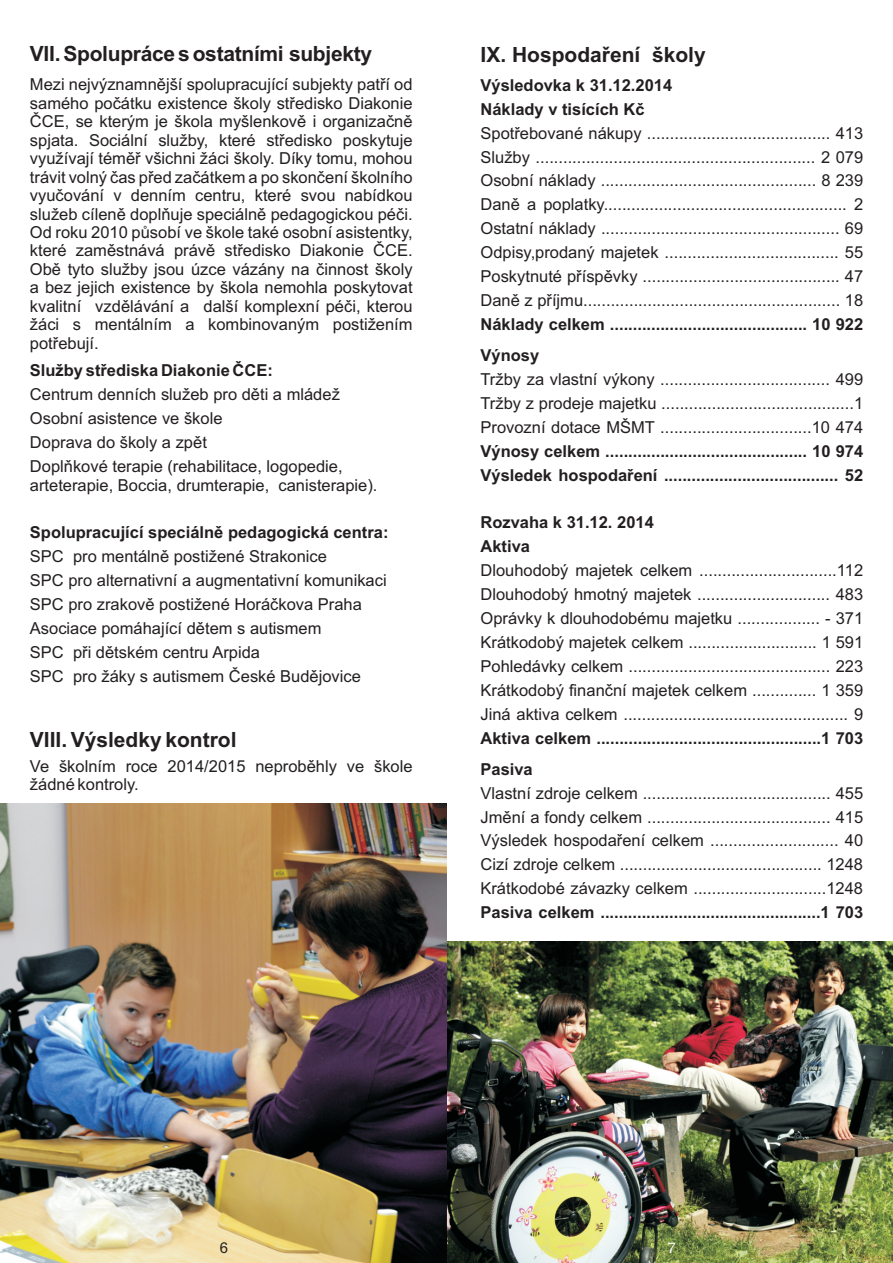
<style>
.page{position:relative;width:893px;height:1263px;background:#fff}
.page>*{position:absolute;margin:0;border:0;box-sizing:border-box;transform-origin:0 0}
.t1{font:700 21px "Arial";color:#231f20}
.t2{font:16.5px/24px "Arial";color:#231f20;text-align:justify}
.t3{font:700 16.5px/24px "Arial";color:#231f20}
.t4{font:15px "Arial";color:#231f20}
.t5{font:15px "Bookman Old Style";color:#fff}
</style>
<div class="page">
<img style="left:446px;top:941px;width:447px;height:322px">
<img style="left:0;top:804px;width:446px;height:459px">
<p class="t1" style="left:30px;top:46px;width:344px">VII.Spolupráce sostatními subjekty</p>
<p class="t2" style="left:30px;top:77px;width:384px;line-height:18.5px">Mezi nejvýznamnější spolupracující subjekty patří od samého počátku existence školy středisko Diakonie ČCE, se kterým je škola myšlenkově i organizačně spjata. Sociální služby, které středisko poskytuje využívají téměř všichni žáci školy. Díky tomu, mohou trávit volný čas před začátkem a po skončení školního vyučování v denním centru, které svou nabídkou služeb cíleně doplňuje speciálně pedagogickou péči.<br>Od roku 2010 působí ve škole také osobní asistentky, které zaměstnává právě středisko Diakonie ČCE.<br>Obě tyto služby jsou úzce vázány na činnost školy a bez jejich existence by škola nemohla poskytovat kvalitní vzdělávání a další komplexní péči, kterou žáci s mentálním a kombinovaným postižením potřebují.</p>
<p class="t3" style="left:30px;top:360px;width:244px">Služby střediska Diakonie ČCE:</p>
<p class="t2" style="left:30px;top:384px;width:314px;text-align:left">Centrum denních služeb pro děti a mládež Osobní asistence ve škole<br>Doprava do školy a zpět<br>Doplňkové terapie (rehabilitace, logopedie,</p>
<p class="t2" style="left:30px;top:474px;width:349px">arteterapie, Boccia, drumterapie, canisterapie).</p>
<p class="t3" style="left:30px;top:522px;width:360px">Spolupracující speciálně pedagogická centra:</p>
<p class="t2" style="left:30px;top:546px;width:358px;text-align:left">SPC pro mentálně postižené Strakonice<br>SPC pro alternativní a augmentativní komunikaci SPC pro zrakově postižené Horáčkova Praha Asociace pomáhající dětem s autismem<br>SPC při dětském centru Arpida<br>SPC pro žáky s autismem České Budějovice</p>
<p class="t1" style="left:30px;top:731px;width:208px">VIII. Výsledky kontrol</p>
<p class="t2" style="left:30px;top:758px;width:384px;line-height:18.5px">Ve školním roce 2014/2015 neproběhly ve škole žádné kontroly.</p>
<p class="t1" style="left:480px;top:46px;width:227px">IX. Hospodaření školy</p>
<p class="t3" style="left:480px;top:74px;width:193px">Výsledovka k 31.12.2014<br>Náklady v tisících Kč</p>
<p class="t2" style="left:480px;top:122px;width:384px">Spotřebované nákupy ........................................ 413<br>Služby ............................................................. 2 079<br>Osobní náklady ............................................... 8 239<br>Daně a poplatky..................................................... 2<br>Ostatní náklady .................................................... 69<br>Odpisy,prodaný majetek ...................................... 55<br>Poskytnuté příspěvky ........................................... 47<br>Daně z příjmu........................................................ 18</p>
<p class="t3" style="left:480px;top:311px;width:384px;line-height:30.5px">Náklady celkem ........................................... 10 922<br>Výnosy</p>
<p class="t2" style="left:480px;top:368px;width:384px">Tržby za vlastní výkony ..................................... 499<br>Tržby z prodeje majetku ..........................................1<br>Provozní dotace MŠMT .................................10 474</p>
<p class="t3" style="left:480px;top:440px;width:384px">Výnosy celkem ............................................ 10 974<br>Výsledek hospodaření ...................................... 52</p>
<p class="t3" style="left:480px;top:512px;width:175px">Rozvaha k 31.12. 2014<br>Aktiva</p>
<p class="t2" style="left:480px;top:560px;width:384px">Dlouhodobý majetek celkem ..............................112<br>Dlouhodobý hmotný majetek ............................. 483<br>Oprávky k dlouhodobému majetku .................. - 371<br>Krátkodobý majetek celkem ............................ 1 591<br>Pohledávky celkem ............................................ 223<br>Krátkodobý finanční majetek celkem .............. 1 359<br>Jiná aktiva celkem ................................................. 9</p>
<p class="t3" style="left:480px;top:725px;width:384px;line-height:30.5px">Aktiva celkem .................................................1 703<br>Pasiva</p>
<p class="t2" style="left:480px;top:782px;width:384px">Vlastní zdroje celkem ......................................... 455<br>Jmění a fondy celkem ........................................ 415<br>Výsledek hospodaření celkem ............................ 40<br>Cizí zdroje celkem ............................................ 1248<br>Krátkodobé závazky celkem .............................1248</p>
<p class="t3" style="left:480px;top:902px;width:384px">Pasiva celkem ................................................1 703</p>
<p class="t4" style="left:220px;top:1242px;width:10px">6</p>
<p class="t5" style="left:667px;top:1242px;width:11px">7</p>
</div>
